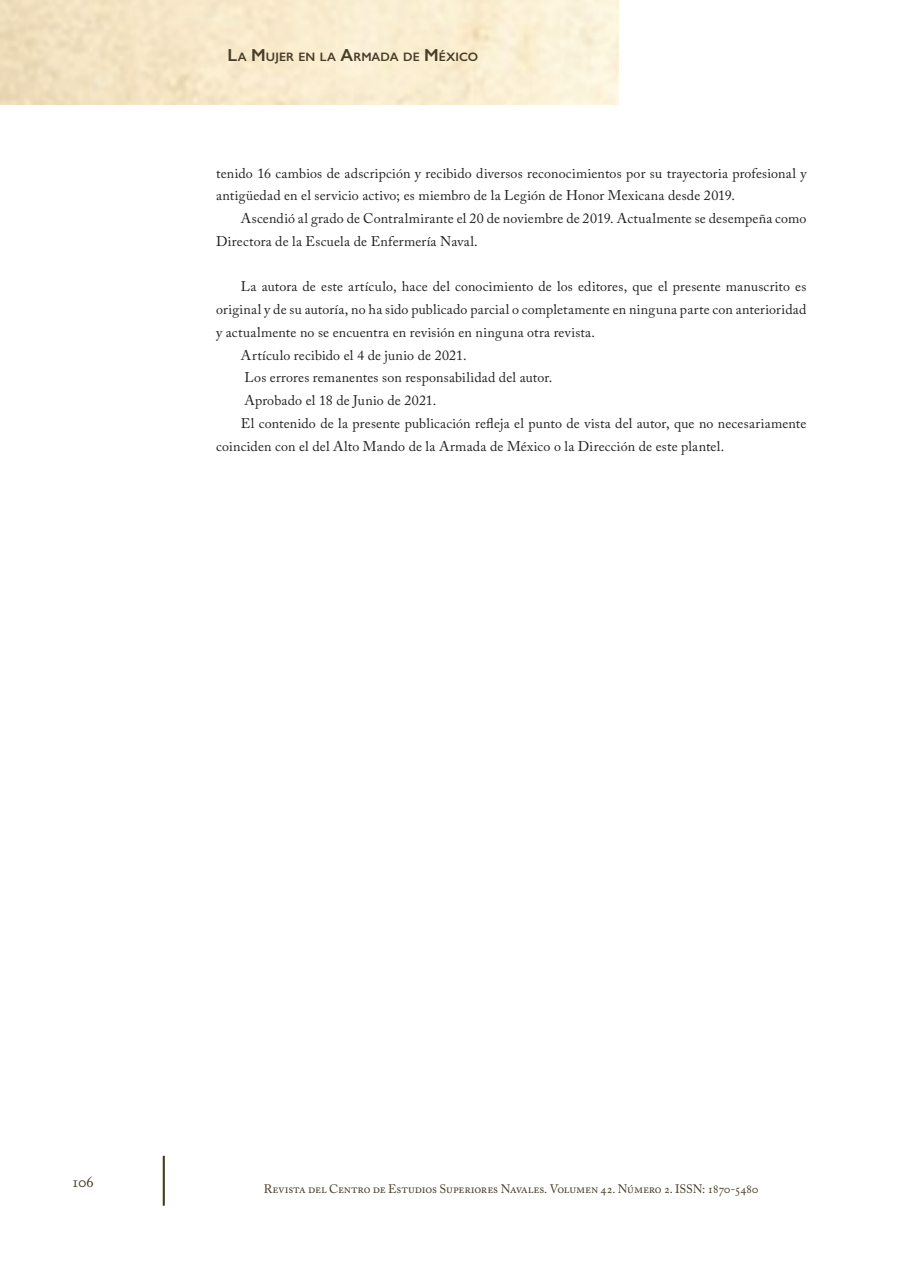
<style>
.page{position:relative;width:908px;height:1270px;background:#fff}
.page>*{position:absolute;margin:0;border:0;box-sizing:border-box;transform-origin:0 0}
.t1{font:15.75px "Adobe Caslon Pro";color:#473d29}
.Resumen{font:14px/22.8px "Adobe Caslon Pro";letter-spacing:.01em;color:#231f20}
.t2{font:12.25px "Adobe Caslon Pro";letter-spacing:-.015em;color:#473d29}
.t3{font:600 12.25px "Gill Sans";letter-spacing:.005em;color:#483d29}
.s1{font-size:17.5px}
.s2{font-family:"Aller";color:#fff}
</style>
<div class="page">
<hr style="left:163px;top:1156px;width:2px;height:49px;background:#453b18">
<p class="t3" style="left:227px;top:49px;width:252px"><span class="s1">L</span>A <span class="s1">M</span>UJER EN LA <span class="s1">A</span>RMADA DE <span class="s1">M</span>ÉXICO</p>
<p class="Resumen" style="left:216px;top:161px;width:592px">tenido 16 cambios de adscripción y recibido diversos reconocimientos por su trayectoria profesional y antigüedad en el servicio activo; es miembro de la Legión de Honor Mexicana desde 2 019.</p>
<p class="Resumen" style="left:216px;top:207px;width:592px;text-indent:25px">Ascendió al grado de Contralmirante el 2 0 de noviembre de 2 019. Actualmente se desempeña como<br>Directora de la Escuela de Enfermería Naval.</p>
<p class="Resumen" style="left:216px;top:275px;width:592px;text-align:justify;text-indent:25px">La autora de este artículo, hace del conocimiento de los editores, que el presente manuscrito es original y de su autoría, no ha sido publicado parcial o completamente en ninguna parte con anterioridad y actualmente no se encuentra en revisión en ninguna otra revista.</p>
<p class="Resumen" style="left:241px;top:343px;width:227px">Artículo recibido el 4 de junio de 2 021.</p>
<p class="Resumen" style="left:244px;top:366px;width:309px">Los errores remanentes son responsabilidad del autor.</p>
<p class="Resumen" style="left:244px;top:389px;width:193px">Aprobado el 18 de Junio de 2 021.</p>
<p class="Resumen" style="left:216px;top:412px;width:592px;text-indent:25px">El contenido de la presente publicación refleja el punto de vista del autor, que no necesariamente coinciden con el del Alto Mando de la Armada de México o la Dirección de este plantel.</p>
<p class="t1" style="left:68px;top:1173px;width:27px"><span class="s2">1</span>106</p>
<p class="t2" style="left:264px;top:1182px;width:496px">Revista del Centro de Estudios Superiores Navales. Volumen 42. Número 2. ISSN: 1870-5480</p>
</div>
